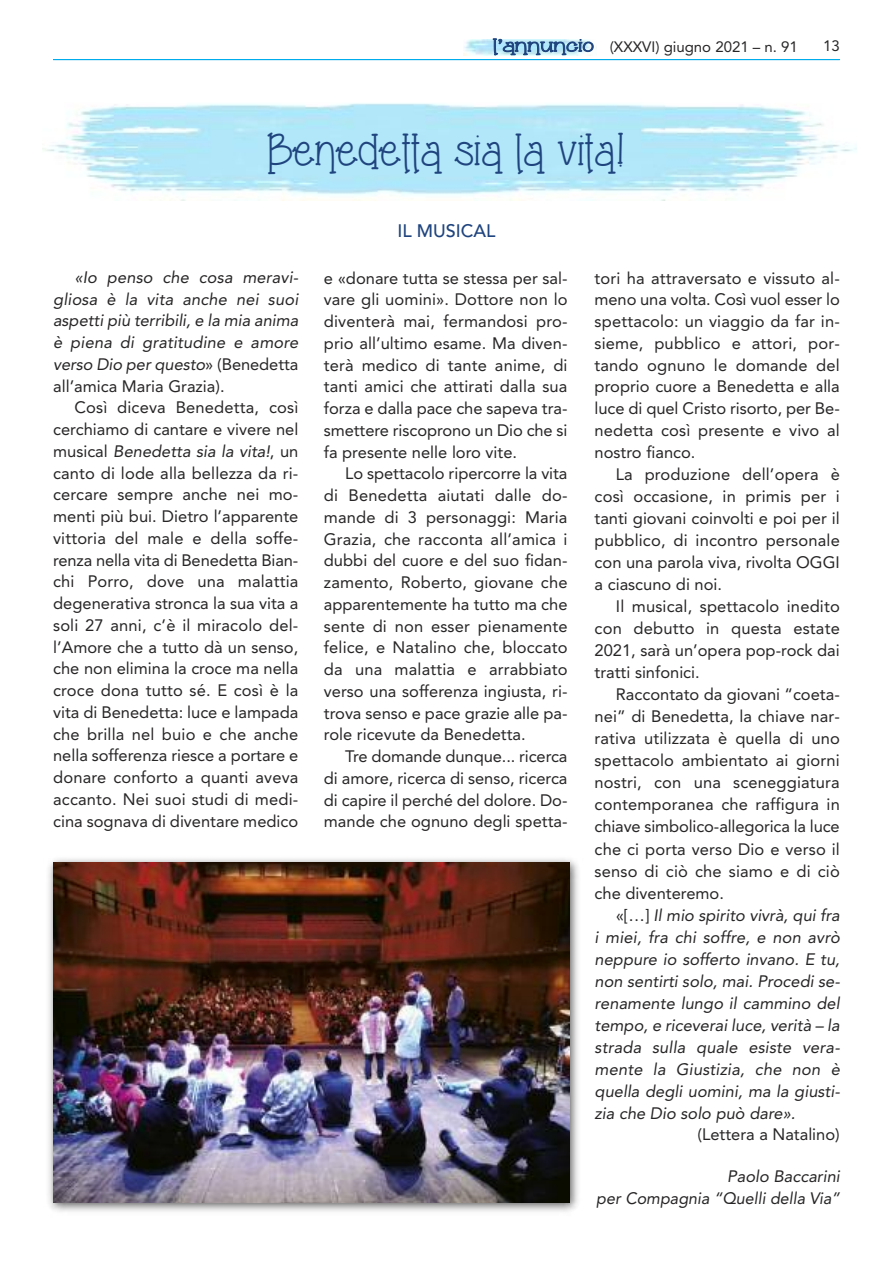
<style>
.page{position:relative;width:893px;height:1263px;background:#fff}
.page>*{position:absolute;margin:0;border:0;box-sizing:border-box;transform-origin:0 0}
.t1{font:45px "Grandma's Garden";color:#1f447e}
.t2{font:500 18px "Avenir";color:#1f447e}
.t3{font:16.5px/21.8px "Avenir";color:#272526;text-align:justify}
.t4{font:italic 16.5px/22px "Avenir";color:#272526;text-align:justify}
.t5{font:15px "Avenir";color:#272526}
.s1{font-family:"Grandma's Garden";font-size:18px;color:#1f447e}
.s2{font-style:normal}
.s3{font-style:italic}
</style>
<div class="page">
<img style="left:463px;top:40px;width:128px;height:15px">
<hr style="left:53px;top:59px;width:787px;height:1px;background:#00acec">
<img style="left:48px;top:858px;width:531px;height:354px">
<img style="left:53px;top:863px;width:516px;height:339px">
<p class="t5" style="left:493px;top:34px;width:307px"><span class="s1">l’annuncio</span> (XXXVI) giugno 2021 – n. 91</p>
<p class="t5" style="left:823px;top:34px;width:18px">13</p>
<h1 class="t1" style="left:267px;top:117px;width:358px">Benedetta sia la vita!</h1>
<p class="t4" style="left:53px;top:266px;width:247px;text-indent:21px">«Io penso che cosa meravi&shy;gliosa è la vita anche nei suoi aspetti più terribili, e la mia anima è piena di gratitudine e amore verso Dio per questo<span class="s2">» (Benedetta all’amica Maria Grazia).</span></p>
<p class="t3" style="left:53px;top:396px;width:247px;text-indent:21px">Così diceva Benedetta, così cerchiamo di cantare e vivere nel musical <span class="s3">Benedetta sia la vita!</span>, un canto di lode alla bellezza da ri&shy;cercare sempre anche nei mo&shy;menti più bui. Dietro l’apparente vittoria del male e della soffe&shy;renza nella vita di Benedetta Bian&shy;chi Porro, dove una malattia degenerativa stronca la sua vita a soli 27 anni, c’è il miracolo del&shy;l’Amore che a tutto dà un senso, che non elimina la croce ma nella croce dona tutto sé. E così è la vita di Benedetta: luce e lampada che brilla nel buio e che anche nella sofferenza riesce a portare e donare conforto a quanti aveva accanto. Nei suoi studi di medi&shy;cina sognava di diventare medico</p>
<p class="t2" style="left:397px;top:215px;width:100px">IL MUSICAL</p>
<p class="t3" style="left:324px;top:266px;width:245px">e «donare tutta se stessa per sal&shy;vare gli uomini». Dottore non lo diventerà mai, fermandosi pro&shy;prio all’ultimo esame. Ma diven&shy;terà medico di tante anime, di tanti amici che attirati dalla sua forza e dalla pace che sapeva tra&shy;smettere riscoprono un Dio che si fa presente nelle loro vite.</p>
<p class="t3" style="left:324px;top:462px;width:245px;text-indent:21px">Lo spettacolo ripercorre la vita di Benedetta aiutati dalle do&shy;mande di 3 personaggi: Maria Grazia, che racconta all’amica i dubbi del cuore e del suo fidan&shy;zamento, Roberto, giovane che apparentemente ha tutto ma che sente di non esser pienamente felice, e Natalino che, bloccato da una malattia e arrabbiato verso una sofferenza ingiusta, ri&shy;trova senso e pace grazie alle pa&shy;role ricevute da Benedetta.</p>
<p class="t3" style="left:324px;top:745px;width:245px;text-indent:21px">Tre domande dunque... ricerca di amore, ricerca di senso, ricerca di capire il perché del dolore. Do&shy;mande che ognuno degli spetta-</p>
<p class="t3" style="left:595px;top:266px;width:247px">tori ha attraversato e vissuto al&shy;meno una volta. Così vuol esser lo spettacolo: un viaggio da far in&shy;sieme, pubblico e attori, por&shy;tando ognuno le domande del proprio cuore a Benedetta e alla luce di quel Cristo risorto, per Be&shy;nedetta così presente e vivo al nostro fianco.</p>
<p class="t3" style="left:595px;top:462px;width:247px;text-indent:21px">La produzione dell’opera è così occasione, in primis per i tanti giovani coinvolti e poi per il pubblico, di incontro personale con una parola viva, rivolta OGGI a ciascuno di noi.</p>
<p class="t3" style="left:595px;top:595px;width:247px;text-indent:21px">Il musical, spettacolo inedito con debutto in questa estate 2021, sarà un’opera pop-rock dai tratti sinfonici.</p>
<p class="t3" style="left:595px;top:683px;width:247px;text-indent:21px">Raccontato da giovani “coeta&shy;nei” di Benedetta, la chiave nar&shy;rativa utilizzata è quella di uno spettacolo ambientato ai giorni nostri, con una sceneggiatura contemporanea che raffigura in chiave simbolico-allegorica la luce che ci porta verso Dio e verso il senso di ciò che siamo e di ciò che diventeremo.</p>
<p class="t4" style="left:595px;top:904px;width:247px;text-indent:21px"><span class="s2">«[…]</span> Il mio spirito vivrà, qui fra i miei, fra chi soffre, e non avrò neppure io sofferto invano. E tu, non sentirti solo, mai. Procedi se&shy;renamente lungo il cammino del tempo, e riceverai luce, verità – la strada sulla quale esiste vera&shy;mente la Giustizia, che non è quella degli uomini, ma la giusti&shy;zia che Dio solo può dare».</p>
<p class="t3" style="left:698px;top:1123px;width:144px">(Lettera a Natalino)</p>
<p class="t4" style="left:596px;top:1165px;width:245px;text-align:right">Paolo Baccarini<br>per Compagnia “Quelli della Via”</p>
</div>
